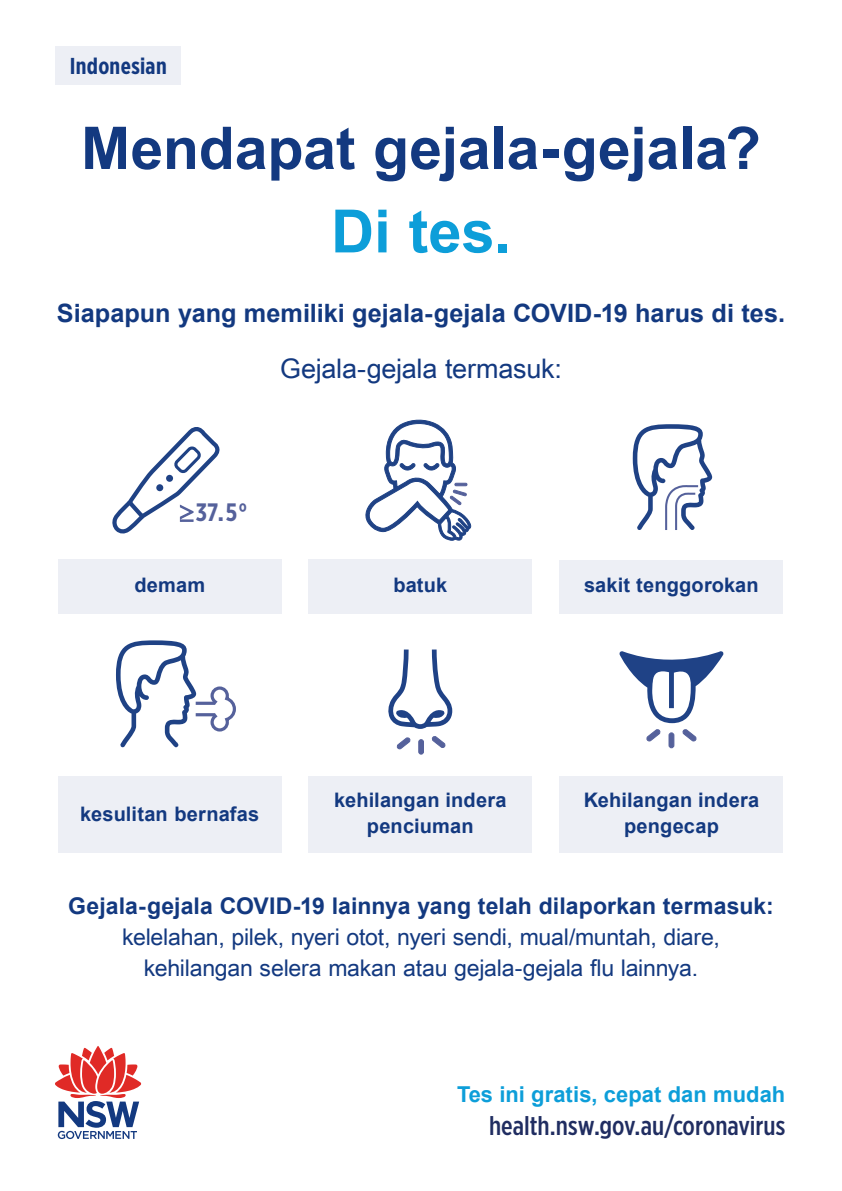
<style>
.page{position:relative;width:842px;height:1191px;background:#fff}
.page>*{position:absolute;margin:0;border:0;box-sizing:border-box;transform-origin:0 0}
.t1{font:700 59.7px "Arial";color:#0d9ed9}
.t2{font:700 59px "Arial";letter-spacing:-.005em;color:#133980}
.t3{font:26.9px "Arial Unicode MS";letter-spacing:-.01em;color:#133980}
.t4{font:500 26.5px "Gotham X Narrow";color:#202d61}
.t5{font:700 25.3px "Arial";color:#133980}
.t6{font:700 25.2px "Gotham X Narrow";color:#55619b}
.t7{font:23px/31px "Arial Unicode MS";letter-spacing:-.01em;color:#133980;text-align:center}
.t8{font:700 23px "Arial";letter-spacing:.005em;color:#133980}
.t9{font:700 23px "Gotham X Narrow";letter-spacing:.015em;color:#133980}
.t10{font:700 21.9px "Arial";letter-spacing:.005em;color:#0d9ed9}
.t11{font:700 20px/26px "Arial";letter-spacing:.01em;color:#133980;text-align:center}
</style>
<div class="page">
<svg style="left:55px;top:1046px;width:87px;height:93px"></svg>
<div style="left:58px;top:559px;width:224px;height:55px;background:#edeff5"></div>
<div style="left:308px;top:559px;width:224px;height:55px;background:#edeff5"></div>
<div style="left:559px;top:560px;width:224px;height:54px;background:#edeff5"></div>
<svg style="left:112px;top:427px;width:108px;height:107px"></svg>
<svg style="left:365px;top:419px;width:107px;height:122px"></svg>
<svg style="left:633px;top:424px;width:79px;height:106px"></svg>
<div style="left:58px;top:777px;width:224px;height:76px;background:#edeff5"></div>
<div style="left:308px;top:777px;width:224px;height:76px;background:#edeff5"></div>
<div style="left:559px;top:777px;width:224px;height:76px;background:#edeff5"></div>
<div style="left:669px;top:733px;width:5px;height:15px;background:#55619b;border-radius:2px"></div>
<div style="left:669px;top:732px;width:5px;height:16px;border:1px solid #55619b;border-radius:2px"></div>
<svg style="left:619px;top:651px;width:105px;height:90px"></svg>
<svg style="left:388px;top:649px;width:64px;height:80px"></svg>
<svg style="left:396px;top:737px;width:15px;height:12px"></svg>
<svg style="left:431px;top:736px;width:15px;height:12px"></svg>
<hr style="left:419px;top:739px;width:4px;height:15px;background:#55619b;border-radius:2px">
<div style="left:418px;top:739px;width:6px;height:15px;border:1px solid #55619b;border-radius:2px"></div>
<svg style="left:116px;top:640px;width:120px;height:107px"></svg>
<div style="left:56px;top:47px;width:125px;height:38px;background:#edeff5"></div>
<p class="t9" style="left:70px;top:51px;width:99px">Indonesian</p>
<h2 class="t2" style="left:81px;top:109px;width:681px">Mendapat gejala-gejala?</h2>
<h1 class="t1" style="left:331px;top:192px;width:181px">Di tes.</h1>
<p class="t5" style="left:57px;top:296px;width:730px">Siapapun yang memiliki gejala-gejala COVID-19 harus di tes.</p>
<p class="t3" style="left:280px;top:349px;width:283px">Gejala-gejala termasuk:</p>
<p class="t6" style="left:180px;top:497px;width:69px">≥37.5°</p>
<p class="t11" style="left:134px;top:572px;width:72px">demam</p>
<p class="t11" style="left:393px;top:572px;width:55px">batuk</p>
<p class="t11" style="left:584px;top:573px;width:176px">sakit tenggorokan</p>
<p class="t11" style="left:80px;top:801px;width:181px">kesulitan bernafas</p>
<p class="t11" style="left:334px;top:787px;width:174px">kehilangan indera penciuman</p>
<p class="t11" style="left:584px;top:787px;width:177px">Kehilangan indera pengecap</p>
<p class="t8" style="left:68px;top:890px;width:707px">Gejala-gejala COVID-19 lainnya yang telah dilaporkan termasuk:</p>
<p class="t7" style="left:122px;top:920px;width:599px">kelelahan, pilek, nyeri otot, nyeri sendi, mual/muntah, diare, kehilangan selera makan atau gejala-gejala flu lainnya.</p>
<p class="t10" style="left:457px;top:1080px;width:330px">Tes ini gratis, cepat dan mudah</p>
<p class="t4" style="left:489px;top:1109px;width:298px">health.nsw.gov.au/coronavirus</p>
</div>
